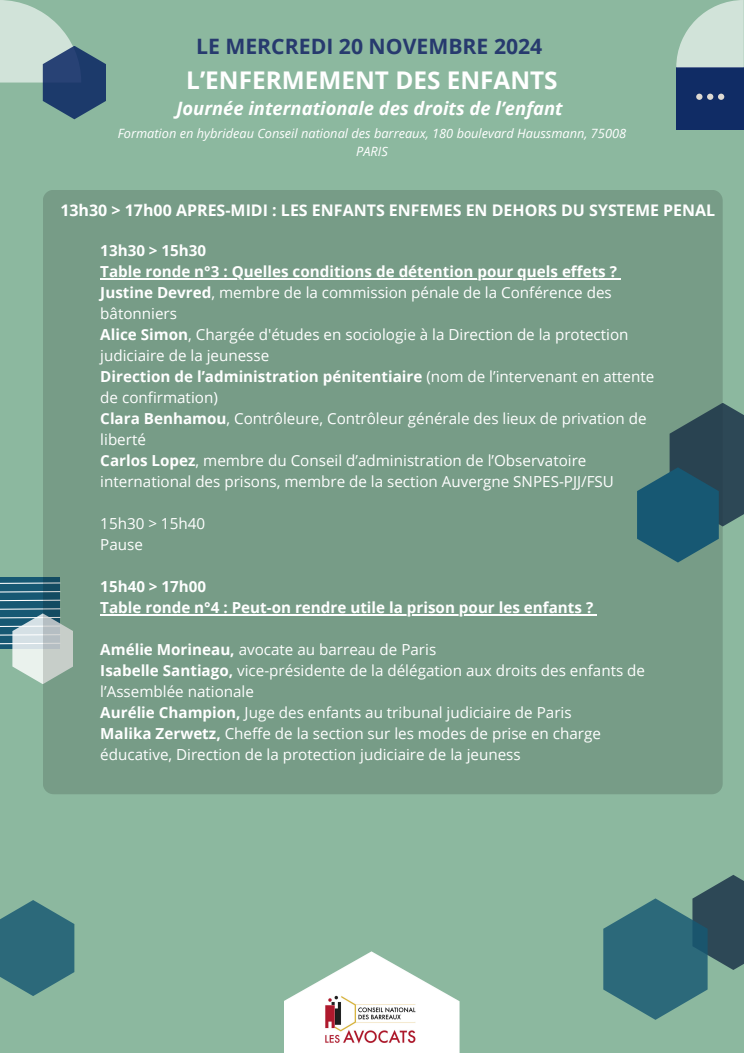
<style>
.page{position:relative;width:744px;height:1053px;background:#fff}
.page>*{position:absolute;margin:0;border:0;box-sizing:border-box;transform-origin:0 0}
.t1{font:700 24.36px "Open Sans";color:#fff}
.t2{font:700 21.2px "Open Sans";color:#273a6e}
.t3{font:italic 700 18.4px "Open Sans";color:#fff}
.t4{font:700 16px "Open Sans";color:#fff}
.t5{font:15.2px/21px "Open Sans";color:#fff}
.t6{font:700 15.2px "Open Sans";color:#fff}
.t7{font:italic 12.8px/17.7px "Open Sans";color:#fff;text-align:center}
.s1{font-weight:700}
</style>
<div class="page">
<div style="left:0;top:0;width:744px;height:1052px;background:#8cb89f"></div>
<svg style="left:0;top:900px;width:74px;height:96px"></svg>
<svg style="left:0;top:0;width:106px;height:119px"></svg>
<div style="left:0;top:577px;width:60px;height:72px;background:#175873"></div>
<svg style="left:0;top:599px;width:43px;height:2px"></svg>
<svg style="left:0;top:582px;width:43px;height:2px"></svg>
<svg style="left:0;top:591px;width:43px;height:2px"></svg>
<svg style="left:694px;top:875px;width:50px;height:94px;fill:#2d4856"></svg>
<div style="left:676px;top:67px;width:68px;height:63px;background:#102c65"></div>
<div style="left:696px;top:94px;width:7px;height:6px;background:#dedad3;border-radius:50%"></div>
<svg style="left:707px;top:94px;width:17px;height:6px"></svg>
<svg style="left:676px;top:0;width:68px;height:67px"></svg>
<svg style="left:0;top:608px;width:43px;height:76px"></svg>
<img style="left:284px;top:951px;width:176px;height:101px">
<img style="left:314px;top:985px;width:116px;height:67px">
<div style="left:43px;top:190px;width:679px;height:604px;background:#779c87"></div>
<svg style="left:637px;top:403px;width:107px;height:159px;background:#3d6970"></svg>
<svg style="left:603px;top:898px;width:105px;height:121px"></svg>
<hr style="left:100px;top:278px;width:517px;height:1px;background:#fff">
<hr style="left:100px;top:614px;width:493px;height:1px;background:#fff">
<h5 class="t2" style="left:196px;top:31px;width:348px">LE MERCREDI 20 NOVEMBRE 2024</h5>
<h2 class="t1" style="left:186px;top:63px;width:373px">L’ENFERMEMENT DES ENFANTS</h2>
<h3 class="t7" style="left:118px;top:124px;width:510px">Formation en hybrideau Conseil national des barreaux, 180 boulevard Haussmann, 75008<br>PARIS</h3>
<h4 class="t3" style="left:176px;top:95px;width:388px">Journée internationale des droits de l’enfant</h4>
<p class="t4" style="left:60px;top:198px;width:656px">13h30 &gt; 17h00 APRES-MIDI : LES ENFANTS ENFEMES EN DEHORS DU SYSTEME PENAL</p>
<p class="t6" style="left:100px;top:240px;width:107px">13h30 &gt; 15h30</p>
<p class="t5" style="left:100px;top:261px;width:555px"><span class="s1">Table ronde n°3 : Quelles conditions de détention pour quels effets ?<br>Justine Devred</span>, membre de la commission pénale de la Conférence des bâtonniers<br><span class="s1">Alice Simon</span>, Chargée d'études en sociologie à la Direction de la protection judiciaire de la jeunesse<br><span class="s1">Direction de l’administration pénitentiaire</span> (nom de l’intervenant en attente de confirmation)<br><span class="s1">Clara Benhamou</span>, Contrôleure, Contrôleur générale des lieux de privation de liberté<br><span class="s1">Carlos Lopez</span>, membre du Conseil d’administration de l’Observatoire international des prisons, membre de la section Auvergne SNPES-PJJ/FSU</p>
<p class="t5" style="left:100px;top:513px;width:106px">15h30 &gt; 15h40</p>
<h4 class="t5" style="left:100px;top:534px;width:44px">Pause</h4>
<h4 class="t6" style="left:100px;top:576px;width:107px">15h40 &gt; 17h00</h4>
<h5 class="t6" style="left:100px;top:597px;width:495px">Table ronde n°4 : Peut-on rendre utile la prison pour les enfants ?</h5>
<h5 class="t5" style="left:100px;top:639px;width:337px"><span class="s1">Amélie Morineau,</span> avocate au barreau de Paris</h5>
<h5 class="t5" style="left:100px;top:660px;width:546px"><span class="s1">Isabelle Santiago,</span> vice-présidente de la délégation aux droits des enfants de l’Assemblée nationale<br><span class="s1">Aurélie Champion,</span> Juge des enfants au tribunal judiciaire de Paris<br><span class="s1">Malika Zerwetz,</span> Cheffe de la section sur les modes de prise en charge éducative, Direction de la protection judiciaire de la jeuness</h5>
</div>
